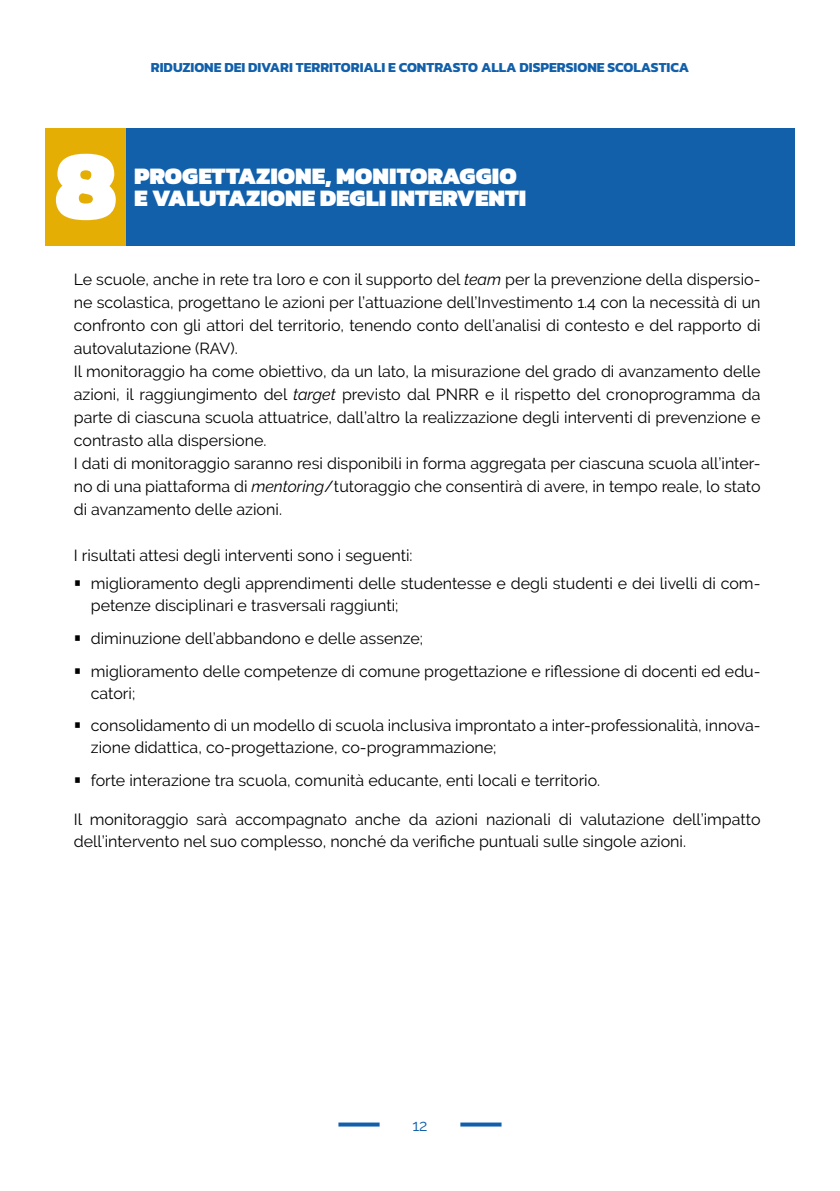
<style>
.page{position:relative;width:840px;height:1191px;background:#fff}
.page>*{position:absolute;margin:0;border:0;box-sizing:border-box;transform-origin:0 0}
.t1{font:900 100px "Kanit";color:#fff}
.t2{font:900 24px/22px "Kanit";color:#fff}
.t3{font:16px/23px "Raleway";color:#000}
.t4{font:16px "Raleway";color:#1260aa}
.t5{font:700 14px "Kanit";color:#1260aa}
.s1{font-style:italic}
.s2{font-weight:900;font-size:30px}
</style>
<div class="page">
<svg style="left:338px;top:1122px;width:41px;height:4px"></svg>
<svg style="left:460px;top:1122px;width:41px;height:4px"></svg>
<div style="left:45px;top:128px;width:81px;height:117px;background:#e4ae04"></div>
<div style="left:126px;top:128px;width:668px;height:117px;background:#1260aa"></div>
<p class="t5" style="left:151px;top:56px;width:539px">RIDUZIONE DEI DIVARI TERRITORIALI E CONTRASTO ALLA DISPERSIONE SCOLASTICA</p>
<h1 class="t1" style="left:54px;top:102px;width:64px">8</h1>
<h2 class="t2" style="left:134px;top:163px;width:393px">PROGETTAZIONE, MONITORAGGIO<br>E VALUTAZIONE DEGLI INTERVENTI</h2>
<p class="t3" style="left:74px;top:268px;width:687px">Le scuole, anche in rete tra loro e con il supporto del <span class="s1">team</span> per la prevenzione della dispersio&shy;ne scolastica, progettano le azioni per l’attuazione dell’Investimento 1.4 con la necessità di un confronto con gli attori del territorio, tenendo conto dell’analisi di contesto e del rapporto di autovalutazione (RAV).<br>Il monitoraggio ha come obiettivo, da un lato, la misurazione del grado di avanzamento delle azioni, il raggiungimento del <span class="s1">target</span> previsto dal PNRR e il rispetto del cronoprogramma da parte di ciascuna scuola attuatrice, dall’altro la realizzazione degli interventi di prevenzione e contrasto alla dispersione.<br>I dati di monitoraggio saranno resi disponibili in forma aggregata per ciascuna scuola all’inter&shy;no di una piattaforma di <span class="s1">mentoring</span>/tutoraggio che consentirà di avere, in tempo reale, lo stato di avanzamento delle azioni.</p>
<p class="t3" style="left:74px;top:541px;width:687px;line-height:28px">I risultati attesi degli interventi sono i seguenti:<br><span class="s2">∙</span> miglioramento degli apprendimenti delle studentesse e degli studenti e dei livelli di com-</p>
<p class="t3" style="left:74px;top:589px;width:688px;line-height:32.6px;text-indent:17px">petenze disciplinari e trasversali raggiunti;<br><span class="s2">∙</span> diminuzione dell’abbandono e delle assenze;<br><span class="s2">∙</span> miglioramento delle competenze di comune progettazione e riflessione di docenti ed edu-</p>
<p class="t3" style="left:74px;top:677px;width:687px;line-height:32.6px;text-indent:17px">catori;<br><span class="s2">∙</span> consolidamento di un modello di scuola inclusiva improntato a inter-professionalità, innova-</p>
<p class="t3" style="left:74px;top:731px;width:527px;line-height:32.6px;text-indent:17px">zione didattica, co-progettazione, co-programmazione;<br><span class="s2">∙</span> forte interazione tra scuola, comunità educante, enti locali e territorio.</p>
<p class="t3" style="left:74px;top:808px;width:687px;line-height:22px">Il monitoraggio sarà accompagnato anche da azioni nazionali di valutazione dell’impatto dell’intervento nel suo complesso, nonché da verifiche puntuali sulle singole azioni.</p>
<p class="t4" style="left:412px;top:1115px;width:17px">12</p>
</div>
